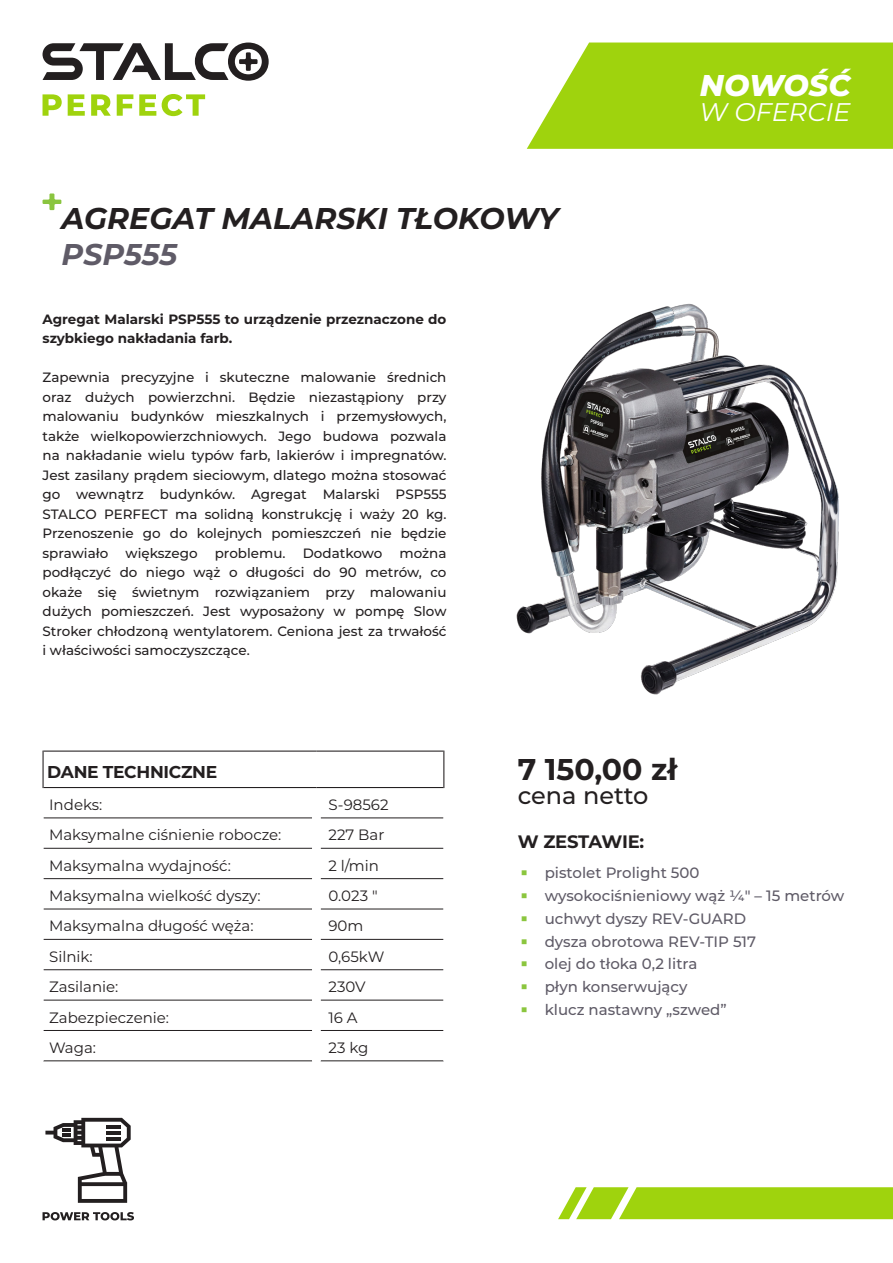
<style>
.page{position:relative;width:893px;height:1263px;background:#fff}
.page>*{position:absolute;margin:0;border:0;box-sizing:border-box;transform-origin:0 0}
.nazwa_produktu{font:italic 700 30px/36px "Montserrat";color:#231f20}
.właściwości{font:700 30px "Montserrat";color:#231f20}
.t1{font:italic 800 30px "Montserrat";color:#fff}
.t2{font:italic 25.5px "Montserrat";color:#fff}
.właściwości-2{font:500 24px "Montserrat";color:#231f20}
.opisy{font:700 18px "Montserrat";letter-spacing:-.02em;color:#231f20}
.do_lewej{font:700 17.1px "Montserrat";letter-spacing:-.02em;color:#231f20}
.opisy-2{font:15px "Montserrat";color:#231f20}
.t3{font:500 15px "Montserrat";color:#5f5b67}
.opisy-3{font:500 13.5px/19.5px "Montserrat";color:#231f20;text-align:justify}
.opisy-4{font:700 13.5px/19.5px "Montserrat";color:#231f20}
.s1{color:#5f5b67}
.s2{font-family:"Leelawadee UI";font-weight:400;color:#8bc63e}
</style>
<div class="page">
<svg style="left:43px;top:94px;width:19px;height:22px"></svg>
<svg style="left:68px;top:94px;width:17px;height:22px"></svg>
<svg style="left:91px;top:94px;width:20px;height:22px"></svg>
<svg style="left:117px;top:94px;width:16px;height:22px"></svg>
<svg style="left:139px;top:94px;width:17px;height:22px"></svg>
<svg style="left:162px;top:94px;width:43px;height:22px"></svg>
<svg style="left:43px;top:43px;width:226px;height:38px"></svg>
<svg style="left:527px;top:43px;width:366px;height:106px;background:#a7d622"></svg>
<svg style="left:558px;top:1187px;width:335px;height:32px;background:#a6d620"></svg>
<svg style="left:43px;top:1212px;width:91px;height:8px"></svg>
<svg style="left:45px;top:1118px;width:86px;height:85px"></svg>
<svg style="left:43px;top:193px;width:18px;height:17px"></svg>
<img style="left:516px;top:303px;width:323px;height:392px">
<hr style="left:43px;top:818px;width:269px;height:1px;background:#231f20">
<hr style="left:321px;top:818px;width:123px;height:1px;background:#231f20">
<hr style="left:43px;top:848px;width:269px;height:1px;background:#231f20">
<hr style="left:321px;top:848px;width:123px;height:1px;background:#231f20">
<hr style="left:43px;top:878px;width:269px;height:1px;background:#231f20">
<hr style="left:321px;top:878px;width:123px;height:1px;background:#231f20">
<hr style="left:43px;top:909px;width:269px;height:1px;background:#231f20">
<hr style="left:321px;top:909px;width:123px;height:1px;background:#231f20">
<hr style="left:43px;top:939px;width:269px;height:1px;background:#231f20">
<hr style="left:321px;top:939px;width:123px;height:1px;background:#231f20">
<hr style="left:43px;top:969px;width:269px;height:1px;background:#231f20">
<hr style="left:321px;top:969px;width:123px;height:1px;background:#231f20">
<hr style="left:43px;top:1000px;width:269px;height:1px;background:#231f20">
<hr style="left:321px;top:1000px;width:123px;height:1px;background:#231f20">
<hr style="left:43px;top:1030px;width:269px;height:1px;background:#231f20">
<hr style="left:321px;top:1030px;width:123px;height:1px;background:#231f20">
<hr style="left:43px;top:1060px;width:269px;height:1px;background:#231f20">
<hr style="left:321px;top:1060px;width:123px;height:1px;background:#231f20">
<hr style="left:43px;top:818px;width:1px;height:30px;background:#fff">
<hr style="left:43px;top:848px;width:1px;height:31px;background:#fff">
<hr style="left:43px;top:909px;width:1px;height:30px;background:#fff">
<hr style="left:43px;top:939px;width:1px;height:31px;background:#fff">
<hr style="left:43px;top:1000px;width:1px;height:30px;background:#fff">
<hr style="left:43px;top:1030px;width:1px;height:31px;background:#fff">
<hr style="left:443px;top:750px;width:1px;height:38px;background:#231f20">
<hr style="left:43px;top:750px;width:1px;height:38px;background:#231f20">
<hr style="left:44px;top:750px;width:272px;height:2px;background:#231f20">
<hr style="left:316px;top:750px;width:127px;height:2px;background:#231f20">
<hr style="left:44px;top:787px;width:272px;height:1px;background:#231f20">
<hr style="left:316px;top:787px;width:127px;height:1px;background:#231f20">
<p class="nazwa_produktu" style="left:61px;top:199px;width:499px">AGREGAT MALARSKI TŁOKOWY<br><span class="s1">PSP555</span></p>
<p class="opisy-4" style="left:43px;top:308px;width:405px">Agregat Malarski PSP555 to urządzenie przeznaczone do szybkiego nakładania farb.</p>
<p class="opisy-3" style="left:43px;top:367px;width:405px">Zapewnia precyzyjne i skuteczne malowanie średnich oraz dużych powierzchni. Będzie niezastąpiony przy malowaniu budynków mieszkalnych i przemysłowych, także wielkopowierzchniowych. Jego budowa pozwala na nakładanie wielu typów farb, lakierów i impregnatów.<br>Jest zasilany prądem sieciowym, dlatego można stosować go wewnątrz budynków. Agregat Malarski PSP555<br>STALCO PERFECT ma solidną konstrukcję i waży 20 kg.<br>Przenoszenie go do kolejnych pomieszczeń nie będzie sprawiało</p>
<p class="opisy-3" style="left:126px;top:542px;width:74px">większego</p>
<p class="opisy-3" style="left:215px;top:542px;width:72px">problemu.</p>
<p class="opisy-3" style="left:303px;top:542px;width:81px">Dodatkowo</p>
<p class="opisy-3" style="left:43px;top:542px;width:405px;text-indent:357px">można podłączyć do niego wąż o długości do 90 metrów, co okaże się świetnym rozwiązaniem przy malowaniu dużych pomieszczeń. Jest wyposażony w pompę Slow Stroker chłodzoną wentylatorem. Ceniona jest za trwałość i właściwości samoczyszczące.</p>
<h1 class="t1" style="left:700px;top:63px;width:152px">NOWOŚĆ</h1>
<h2 class="t2" style="left:699px;top:95px;width:152px">W OFERCIE</h2>
<p class="do_lewej" style="left:47px;top:759px;width:171px">DANE TECHNICZNE</p>
<p class="opisy-2" style="left:49px;top:794px;width:55px">Indeks:</p>
<p class="opisy-2" style="left:328px;top:794px;width:62px">S-98562</p>
<p class="opisy-2" style="left:49px;top:825px;width:234px">Maksymalne ciśnienie robocze:</p>
<p class="opisy-2" style="left:328px;top:825px;width:57px">227 Bar</p>
<p class="opisy-2" style="left:49px;top:855px;width:183px">Maksymalna wydajność:</p>
<p class="opisy-2" style="left:328px;top:855px;width:52px">2 l/min</p>
<p class="opisy-2" style="left:49px;top:885px;width:213px">Maksymalna wielkość dyszy:</p>
<p class="opisy-2" style="left:328px;top:885px;width:51px">0.023 ″</p>
<p class="opisy-2" style="left:49px;top:916px;width:206px">Maksymalna długość węża:</p>
<p class="opisy-2" style="left:328px;top:916px;width:36px">90m</p>
<p class="opisy-2" style="left:49px;top:946px;width:45px">Silnik:</p>
<p class="opisy-2" style="left:328px;top:946px;width:57px">0,65kW</p>
<p class="opisy-2" style="left:49px;top:976px;width:71px">Zasilanie:</p>
<p class="opisy-2" style="left:328px;top:976px;width:38px">230V</p>
<p class="opisy-2" style="left:49px;top:1007px;width:122px">Zabezpieczenie:</p>
<p class="opisy-2" style="left:328px;top:1007px;width:31px">16 A</p>
<p class="opisy-2" style="left:49px;top:1037px;width:49px">Waga:</p>
<p class="opisy-2" style="left:328px;top:1037px;width:41px">23 kg</p>
<p class="właściwości" style="left:518px;top:747px;width:161px">7 150,00 zł</p>
<p class="właściwości-2" style="left:518px;top:779px;width:132px">cena netto</p>
<p class="opisy" style="left:518px;top:828px;width:128px">W ZESTAWIE:</p>
<p class="t3" style="left:518px;top:862px;width:183px"><span class="s2">◾</span> pistolet Prolight 500</p>
<p class="t3" style="left:518px;top:885px;width:328px"><span class="s2">◾</span> wysokociśnieniowy wąż ¼″ – 15 metrów</p>
<p class="t3" style="left:518px;top:908px;width:230px"><span class="s2">◾</span> uchwyt dyszy REV-GUARD</p>
<p class="t3" style="left:518px;top:931px;width:240px"><span class="s2">◾</span> dysza obrotowa REV-TIP 517</p>
<p class="t3" style="left:518px;top:954px;width:181px"><span class="s2">◾</span> olej do tłoka 0,2 litra</p>
<p class="t3" style="left:518px;top:976px;width:171px"><span class="s2">◾</span> płyn konserwujący</p>
<p class="t3" style="left:518px;top:999px;width:210px"><span class="s2">◾</span> klucz nastawny „szwed”</p>
</div>
